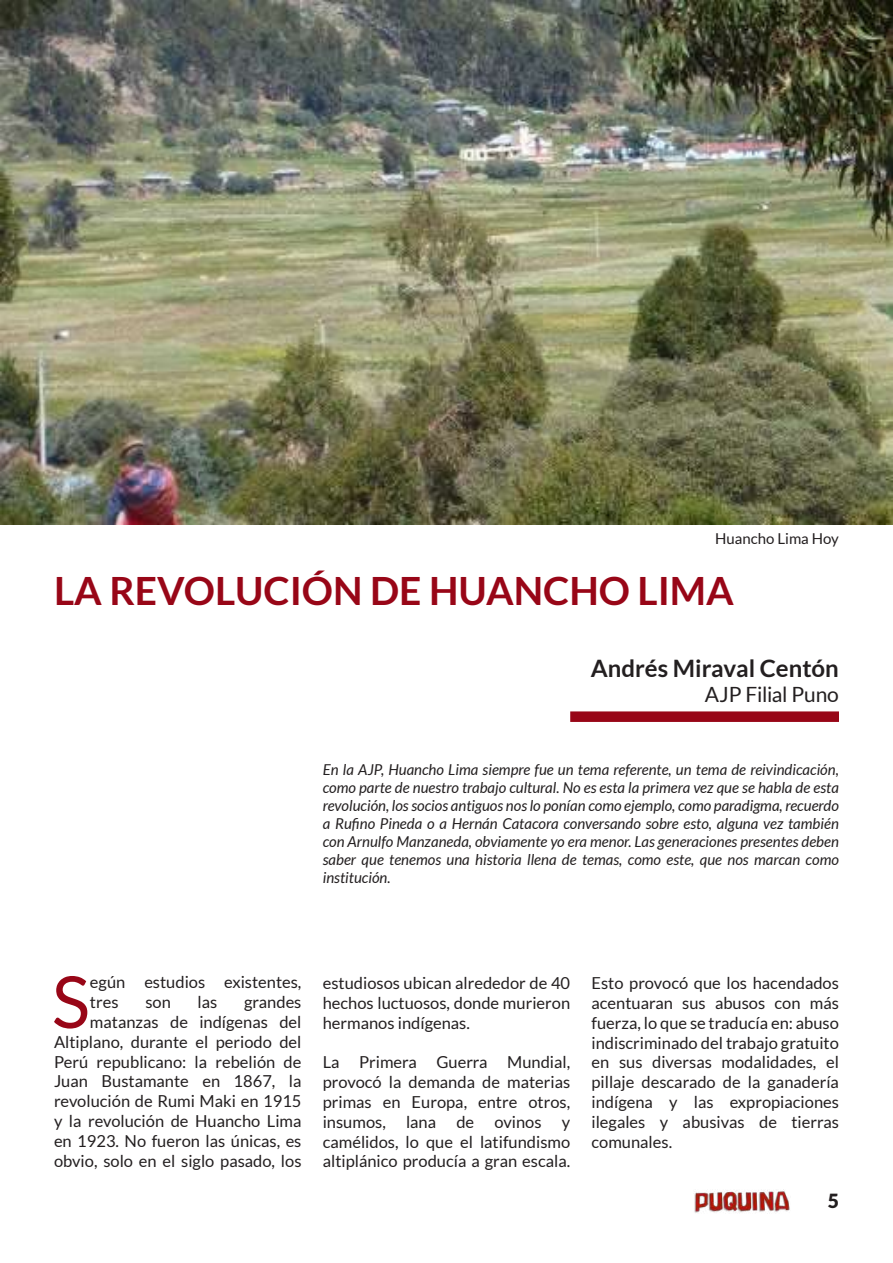
<style>
.page{position:relative;width:893px;height:1263px;background:#fff}
.page>*{position:absolute;margin:0;border:0;box-sizing:border-box;transform-origin:0 0}
.t1{font:71.7px "Lato";color:#980617}
.t2{font:700 39px "Lato";color:#980617}
.t3{font:700 24px "Lato";color:#231f20}
.t4{font:21px "Lato";letter-spacing:-.01em;color:#231f20}
.t5{font:900 19.5px "Lato";color:#231f20}
.t6{font:16.5px/19.8px "Lato";color:#231f20;text-align:justify}
.t7{font:italic 15px/18px "Lato";color:#231f20;text-align:justify}
.t8{font:15px "Lato";color:#231f20}
</style>
<div class="page">
<img style="left:694px;top:1190px;width:96px;height:23px">
<div style="left:570px;top:711px;width:269px;height:11px;background:#980617"></div>
<img style="left:0;top:0;width:892px;height:524px">
<p class="t8" style="left:715px;top:530px;width:125px">Huancho Lima Hoy</p>
<h2 class="t2" style="left:54px;top:569px;width:681px">LA REVOLUCIÓN DE HUANCHO LIMA</h2>
<h3 class="t3" style="left:591px;top:654px;width:250px">Andrés Miraval Centón</h3>
<p class="t4" style="left:705px;top:683px;width:136px">AJP Filial Puno</p>
<p class="t7" style="left:323px;top:761px;width:518px">En la AJP, Huancho Lima siempre fue un tema referente, un tema de reivindicación, como parte de nuestro trabajo cultural. No es esta la primera vez que se habla de esta revolución, los socios antiguos nos lo ponían como ejemplo, como paradigma, recuerdo a Rufino Pineda o a Hernán Catacora conversando sobre esto, alguna vez también con Arnulfo Manzaneda, obviamente yo era menor. Las generaciones presentes deben saber que tenemos una historia llena de temas, como este, que nos marcan como institución.</p>
<h1 class="t1" style="left:52px;top:962px;width:40px">S</h1>
<p class="t6" style="left:90px;top:972px;width:213px">egún estudios existentes, tres</p>
<p class="t6" style="left:54px;top:992px;width:249px;text-align:right">grandes<br>matanzas de indígenas del<br>Altiplano, durante el periodo del<br>Perú republicano: la rebelión de<br>Juan Bustamante en 1867, la revolución de Rumi Maki en 1915 y la revolución de Huancho Lima en 1923. No fueron las únicas, es obvio, solo en el siglo pasado, los</p>
<p class="t6" style="left:145px;top:992px;width:27px">son</p>
<p class="t6" style="left:198px;top:992px;width:21px">las</p>
<p class="t6" style="left:323px;top:973px;width:249px">estudiosos ubican alrededor de 40 hechos luctuosos, donde murieron hermanos indígenas.</p>
<p class="t6" style="left:323px;top:1052px;width:249px">La Primera Guerra Mundial, provocó la demanda de materias primas en Europa, entre otros, insumos, lana de ovinos y camélidos, lo que el latifundismo altiplánico producía a gran escala.</p>
<p class="t6" style="left:591px;top:973px;width:249px">Esto provocó que los hacendados acentuaran sus abusos con más fuerza, lo que se traducía en: abuso indiscriminado del trabajo gratuito en sus diversas modalidades, el pillaje descarado de la ganadería indígena y las expropiaciones ilegales y abusivas de tierras comunales.</p>
<p class="t5" style="left:828px;top:1190px;width:13px">5</p>
</div>
